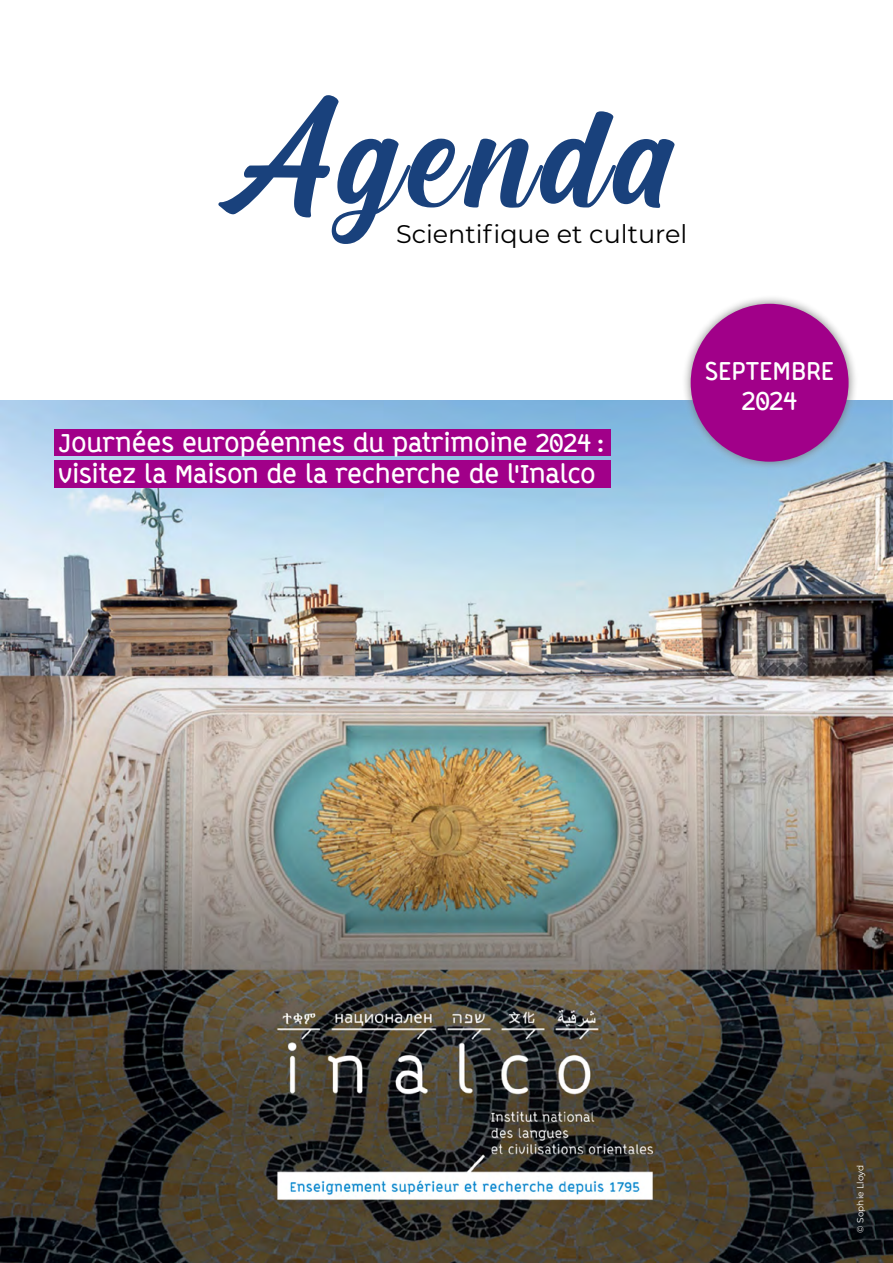
<style>
.page{position:relative;width:893px;height:1263px;background:#fff}
.page>*{position:absolute;margin:0;border:0;box-sizing:border-box;transform-origin:0 0}
.t1{font:195px "Cream Cake";letter-spacing:.025em;color:#19417c}
.t2{font:700 25.5px/30.6px "ABB Line";color:#fff}
.t3{font:25.5px "Montserrat";color:#000}
.t4{font:9px "Montserrat";letter-spacing:.005em;color:#fff}
</style>
<div class="page">
<img style="left:0;top:401px;width:893px;height:862px">
<div style="left:54px;top:460px;width:557px;height:27px;background:#a10089"></div>
<div style="left:54px;top:429px;width:557px;height:27px;background:#a10089"></div>
<div style="left:676px;top:289px;width:188px;height:188px;background:#fff;opacity:.5"></div>
<div style="left:681px;top:294px;width:177px;height:177px;background:#000;opacity:.5"></div>
<div style="left:691px;top:304px;width:157px;height:158px;background:#a10089;border-radius:50%"></div>
<h1 class="t1" style="left:218px;top:64px;width:458px">Agenda</h1>
<p class="t3" style="left:396px;top:216px;width:293px">Scientifique et culturel</p>
<p class="t2" style="left:58px;top:428px;width:547px">Journées européennes du patrimoine 2024 : visitez la Maison de la recherche de l'Inalco</p>
<p class="t2" style="left:705px;top:355px;width:131px;text-align:center">SEPTEMBRE<br>2024</p>
<p class="t4" style="left:854px;top:1232px;width:69px;rotate:-90deg">© Sophie Lloyd</p>
</div>
